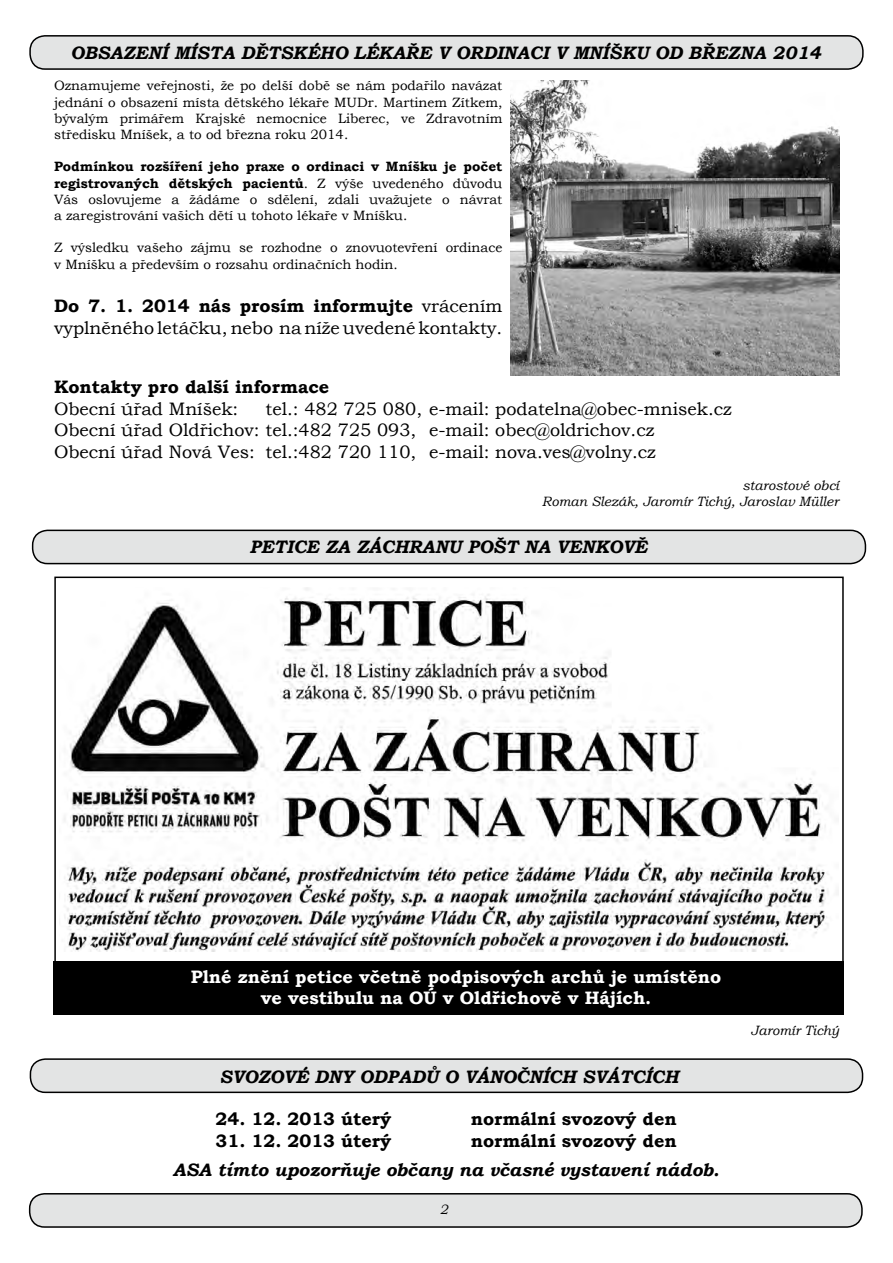
<style>
.page{position:relative;width:893px;height:1263px;background:#fff}
.page>*{position:absolute;margin:0;border:0;box-sizing:border-box;transform-origin:0 0}
.t1{font:18px/21.6px "Bookman Old Style";color:#000}
.t2{font:italic 700 18px "Bookman Old Style";color:#000}
.t3{font:700 18px "Bookman Old Style";color:#000}
.t4{font:700 18px/21.6px "Bookman Old Style";color:#fff;text-align:center}
.t5{font:13.5px/16.2px "Bookman Old Style";color:#000;text-align:justify}
.t6{font:italic 13.5px/16.2px "Bookman Old Style";color:#000;text-align:right}
.s1{font-weight:700}
</style>
<div class="page">
<div style="left:30px;top:36px;width:833px;height:33px;background:#e3e4e4;border-radius:15px"></div>
<div style="left:29px;top:35px;width:835px;height:35px;border:2px solid #000;border-radius:15px"></div>
<div style="left:30px;top:1194px;width:832px;height:33px;background:#e3e4e4;border-radius:15px"></div>
<div style="left:29px;top:1193px;width:834px;height:35px;border:2px solid #000;border-radius:15px"></div>
<div style="left:30px;top:1059px;width:832px;height:33px;background:#e3e4e4;border-radius:15px"></div>
<div style="left:30px;top:1058px;width:833px;height:35px;border:2px solid #000;border-radius:15px"></div>
<div style="left:33px;top:530px;width:832px;height:34px;background:#e3e4e4;border-radius:15px"></div>
<div style="left:32px;top:530px;width:834px;height:34px;border:2px solid #000;border-radius:15px"></div>
<img style="left:64px;top:588px;width:765px;height:364px">
<div style="left:53px;top:961px;width:791px;height:53px;background:#000"></div>
<img style="left:511px;top:81px;width:328px;height:295px">
<h1 class="t2" style="left:70px;top:39px;width:399px">OBSAZENÍ MÍSTA DĚTSKÉHO LÉKAŘE V ORDI</h1>
<h1 class="t2" style="left:503px;top:39px;width:319px">NACI V MNÍŠKU OD BŘEZNA 2014</h1>
<p class="t5" style="left:54px;top:78px;width:450px">Oznamujeme veřejnosti, že po delší době se nám podařilo navázat jednání o obsazení místa dětského lékaře MUDr. Martinem Zítkem, bývalým primářem Krajské nemocnice Liberec, ve Zdravotním středisku Mníšek, a to od března roku 2014.</p>
<p class="t5" style="left:54px;top:159px;width:450px"><span class="s1">Podmínkou rozšíření jeho praxe o ordinaci v Mníšku je počet registrovaných dětských pacientů</span>. Z výše uvedeného důvodu Vás oslovujeme a žádáme o sdělení, zdali uvažujete o návrat a zaregistrování vašich dětí u tohoto lékaře v Mníšku.</p>
<p class="t5" style="left:54px;top:240px;width:450px">Z výsledku vašeho zájmu se rozhodne o znovuotevření ordinace v Mníšku a především o rozsahu ordinačních hodin.</p>
<h1 class="t1" style="left:54px;top:295px;width:450px"><span class="s1">Do 7. 1. 2014 nás prosím informujte</span> vrácením vyplněného letáčku, nebo na níže uvedené kontakty.</h1>
<h1 class="t3" style="left:54px;top:374px;width:277px">Kontakty pro další informace</h1>
<h1 class="t1" style="left:54px;top:398px;width:186px">Obecní úřad Mníšek:</h1>
<h1 class="t1" style="left:54px;top:398px;width:679px;text-indent:212px">tel.: 482 725 080, e-mail: podatelna@obec-mnisek.cz<br>Obecní úřad Oldřichov: tel.:482 725 093, e-mail: obec@oldrichov.cz<br>Obecní úřad Nová Ves: tel.:482 720 110, e-mail: nova.ves@volny.cz</h1>
<p class="t6" style="left:542px;top:477px;width:299px">starostové obcí<br>Roman Slezák, Jaromír Tichý, Jaroslav Müller</p>
<h1 class="t2" style="left:249px;top:534px;width:121px">PETICE ZA ZÁC</h1>
<h1 class="t2" style="left:394px;top:534px;width:43px">HRANU</h1>
<h1 class="t2" style="left:468px;top:534px;width:168px">POŠT NA VENKOVĚ</h1>
<h1 class="t4" style="left:191px;top:966px;width:532px">Plné znění petice včetně podpisových archů je umístěno ve vestibulu na OÚ v Oldřichově v Hájích.</h1>
<h1 class="t2" style="left:220px;top:1063px;width:459px">SVOZO VÉ DNY ODPA DŮ O VÁNOČNÍCH SVÁTCÍCH</h1>
<h1 class="t3" style="left:216px;top:1106px;width:177px">24. 12. 2013 úterý</h1>
<h1 class="t3" style="left:471px;top:1106px;width:207px">normální svozový den</h1>
<h1 class="t3" style="left:216px;top:1128px;width:177px">31. 12. 2013 úterý</h1>
<h1 class="t3" style="left:471px;top:1128px;width:207px">normální svozový den</h1>
<h1 class="t2" style="left:173px;top:1156px;width:14px">ASA</h1>
<h1 class="t2" style="left:218px;top:1156px;width:503px">TÍMTO UPOZORŇUJE OBČANY NA VČASNÉ VYSTAVENÍ NÁDOB.</h1>
<p class="t6" style="left:440px;top:1201px;width:10px">2</p>
<p class="t6" style="left:751px;top:1022px;width:90px">Jaromír Tichý</p>
</div>
